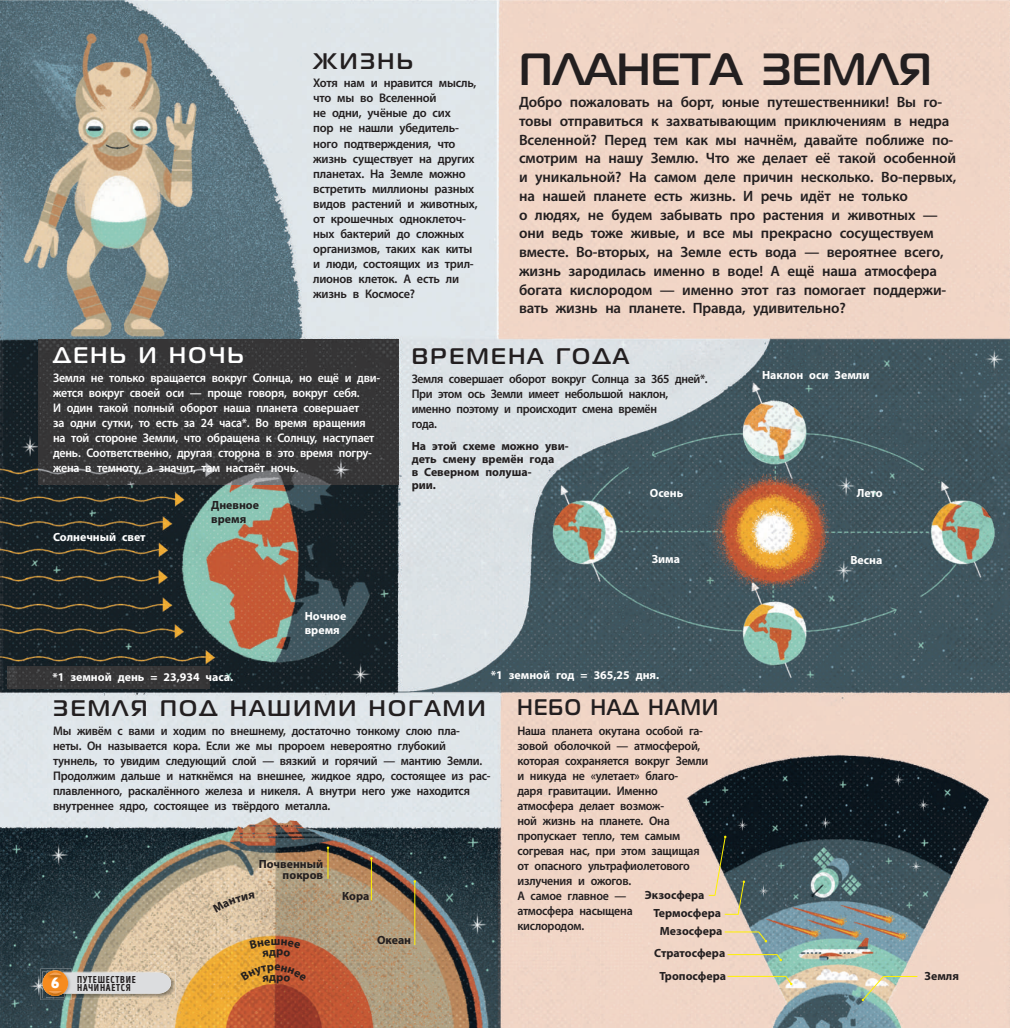
<style>
.page{position:relative;width:1010px;height:1028px;background:#fff}
.page>*{position:absolute;margin:0;border:0;box-sizing:border-box;transform-origin:0 0}
.t1{font:700 45px "Magistral";letter-spacing:.01em;color:#231f20}
.t2{font:700 22.5px "Magistral";letter-spacing:.11em;color:#231f20}
.t3{font:700 22.5px "Magistral";letter-spacing:.07em;color:#231f20;scale:.9 1}
.t4{font:700 22.5px "Magistral";letter-spacing:.11em;color:#fff}
.t5{font:600 15px/18.8px "Myriad Pro";letter-spacing:-.01em;color:#231f20}
.t6{font:15px "Cubano";color:#fff}
.t7{font:600 12.5px/15px "Myriad Pro";letter-spacing:-.02em;color:#231f20;scale:.95 1}
.t8{font:600 12.5px/15px "Myriad Pro";letter-spacing:-.02em;color:#231f20}
.t9{font:600 12.5px/15px "Myriad Pro";letter-spacing:-.02em;color:#fff;scale:.95 1}
.t10{font:700 11.88px/13.1px "Myriad Pro";color:#231f20}
.t11{font:700 11.88px/13.8px "Myriad Pro";color:#fff}
.t12{font:10px "Intro Head H Base";letter-spacing:.07em;color:#231f20}
</style>
<div class="page">
<img style="left:0;top:0;width:1010px;height:1028px">
<img style="left:72px;top:971px;width:103px;height:27px">
<img style="left:40px;top:968px;width:32px;height:31px">
<img style="left:46px;top:996px;width:18px;height:1px">
<img style="left:46px;top:993px;width:18px;height:3px">
<svg style="left:43px;top:970px;width:128px;height:23px;background:#d9c8b6"></svg>
<hr style="left:328px;top:847px;width:1px;height:31px;background:#fff101">
<hr style="left:371px;top:858px;width:1px;height:42px;background:#fff101">
<hr style="left:414px;top:881px;width:1px;height:64px;background:#fff101">
<svg style="left:861px;top:975px;width:23px;height:26px"></svg>
<svg style="left:758px;top:931px;width:9px;height:11px"></svg>
<svg style="left:776px;top:953px;width:6px;height:8px"></svg>
<svg style="left:785px;top:975px;width:8px;height:10px"></svg>
<hr style="left:725px;top:931px;width:34px;height:1px;background:#fff101">
<hr style="left:883px;top:976px;width:34px;height:1px;background:#fff101">
<hr style="left:727px;top:954px;width:50px;height:1px;background:#fff101">
<hr style="left:727px;top:976px;width:59px;height:1px;background:#fff101">
<svg style="left:709px;top:835px;width:36px;height:80px;background:#7d7a6e"></svg>
<img style="left:39px;top:339px;width:359px;height:146px">
<img style="left:7px;top:666px;width:202px;height:22px">
<svg style="left:240px;top:964px;width:67px;height:19px"></svg>
<svg style="left:212px;top:892px;width:43px;height:20px"></svg>
<svg style="left:250px;top:939px;width:51px;height:18px"></svg>
<h2 class="t2" style="left:313px;top:53px;width:101px">ЖИЗНЬ</h2>
<p class="t8" style="left:313px;top:77px;width:166px">Хотя нам и нравится мысль, что мы во Вселенной<br>не одни, учёные до сих<br>пор не нашли убедитель&shy;ного подтверждения, что жизнь существует на других планетах. На Земле можно встретить миллионы разных видов растений и животных, от крошечных одноклеточ&shy;ных бактерий до сложных организмов, таких как киты и люди, состоящих из трил&shy;лионов клеток. А есть ли жизнь в Космосе?</p>
<h1 class="t1" style="left:519px;top:52px;width:414px">ПЛАНЕТА ЗЕМЛЯ</h1>
<p class="t5" style="left:519px;top:94px;width:439px">Добро пожаловать на борт, юные путешественники! Вы го&shy;товы отправиться к захватывающим приключениям в недра Вселенной? Перед тем как мы начнём, давайте поближе по&shy;смотрим на нашу Землю. Что же делает её такой особенной и уникальной? На самом деле причин несколько. Во-первых, на нашей планете есть жизнь. И речь идёт не только<br>о людях, не будем забывать про растения и животных — они ведь тоже живые, и все мы прекрасно сосуществуем вместе. Во-вторых, на Земле есть вода — вероятнее всего, жизнь зародилась именно в воде! А ещё наша атмосфера богата кислородом — именно этот газ помогает поддержи&shy;вать жизнь на планете. Правда, удивительно?</p>
<h2 class="t4" style="left:53px;top:347px;width:192px">ДЕНЬ И НОЧЬ</h2>
<p class="t9" style="left:53px;top:371px;width:346px">Земля не только вращается вокруг Солнца, но ещё и дви&shy;жется вокруг своей оси — проще говоря, вокруг себя.<br>И один такой полный оборот наша планета совершает<br>за одни сутки, то есть за 24 часа*. Во время вращения на той стороне Земли, что обращена к Солнцу, наступает день. Соответственно, другая сторона в это время погру&shy;жена в темноту, а значит, там настаёт ночь.</p>
<p class="t10" style="left:211px;top:499px;width:49px;line-height:13.8px">Дневное время</p>
<p class="t11" style="left:53px;top:531px;width:94px">Солнечный свет</p>
<p class="t11" style="left:52px;top:670px;width:182px">*1 земной день = 23,934 часа.</p>
<p class="t11" style="left:305px;top:610px;width:43px">Ночное время</p>
<h2 class="t2" style="left:412px;top:348px;width:218px">ВРЕМЕНА ГОДА</h2>
<p class="t7" style="left:412px;top:372px;width:313px">Земля совершает оборот вокруг Солнца за 365 дней*.<br>При этом ось Земли имеет небольшой наклон, именно поэтому и происходит смена времён<br>года.</p>
<p class="t10" style="left:412px;top:440px;width:159px">На этой схеме можно уви&shy;деть смену времён года<br>в Северном полуша-<br>рии.</p>
<p class="t11" style="left:650px;top:486px;width:35px">Осень</p>
<p class="t11" style="left:652px;top:553px;width:30px">Зима</p>
<p class="t11" style="left:491px;top:669px;width:170px">*1 земной год = 365,25 дня.</p>
<p class="t11" style="left:762px;top:369px;width:109px">Наклон оси Земли</p>
<p class="t11" style="left:857px;top:486px;width:27px">Лето</p>
<p class="t11" style="left:850px;top:554px;width:33px">Весна</p>
<h2 class="t3" style="left:517px;top:699px;width:224px">НЕБО НАД НАМИ</h2>
<h2 class="t2" style="left:53px;top:700px;width:434px">ЗЕМЛЯ ПОД НАШИМИ НОГАМИ</h2>
<p class="t7" style="left:53px;top:724px;width:462px">Мы живём с вами и ходим по внешнему, достаточно тонкому слою пла&shy;неты. Он называется кора. Если же мы пророем невероятно глубокий туннель, то увидим следующий слой — вязкий и горячий — мантию Земли.<br>Продолжим дальше и наткнёмся на внешнее, жидкое ядро, состоящее из рас&shy;плавленного, раскалённого железа и никеля. А внутри него уже находится внутреннее ядро, состоящее из твёрдого металла.</p>
<p class="t7" style="left:517px;top:724px;width:203px">Наша планета окутана особой га&shy;зовой оболочкой — атмосферой, которая сохраняется вокруг Земли и никуда не «улетает» благо-<br>даря гравитации. Именно атмосфера делает возмож-<br>ной жизнь на планете. Она пропускает тепло, тем самым согревая нас, при этом защищая от опасного ультрафиолетового излучения и ожогов.<br>А самое главное —<br>атмосфера насыщена<br>кислородом.</p>
<p class="t10" style="left:259px;top:859px;width:66px;line-height:11.2px;text-align:right">Почвенный покров</p>
<p class="t10" style="left:645px;top:889px;width:61px">Экзосфера</p>
<p class="t10" style="left:653px;top:907px;width:69px">Термосфера</p>
<p class="t10" style="left:660px;top:925px;width:64px">Мезосфера</p>
<p class="t10" style="left:654px;top:943px;width:73px;line-height:22.4px;text-align:center">Стратосфера<br>Тропосфера</p>
<p class="t10" style="left:342px;top:890px;width:29px">Кора</p>
<p class="t10" style="left:377px;top:934px;width:36px">Океан</p>
<p class="t12" style="left:77px;top:975px;width:60px">ПУТЕШЕСТВИЕ</p>
<p class="t10" style="left:924px;top:970px;width:36px">Земля</p>
<p class="t12" style="left:77px;top:984px;width:55px">НАЧИНАЕТСЯ</p>
<p class="t6" style="left:51px;top:974px;width:10px">6</p>
</div>
